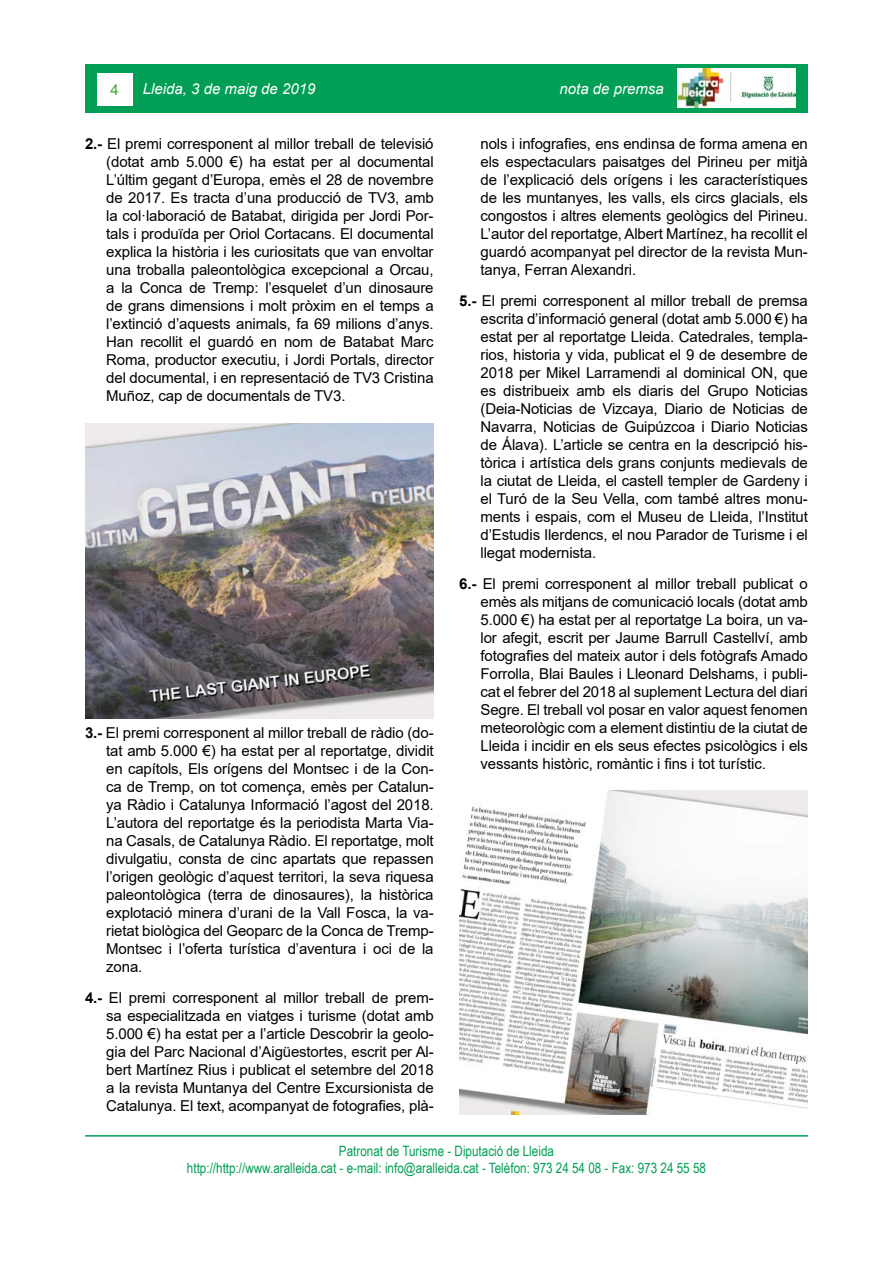
<style>
.page{position:relative;width:893px;height:1263px;background:#fff}
.page>*{position:absolute;margin:0;border:0;box-sizing:border-box;transform-origin:0 0}
.t1{font:15px/18px "Arial";letter-spacing:-.01em;color:#000;text-align:justify}
.t2{font:italic 15px "Arial";color:#fff}
.t3{font:15px "Arial";color:#3fa535}
.t4{font:14.25px/17.1px "Arial Narrow";color:#009f55;text-align:center}
.s1{font-weight:700}
</style>
<div class="page">
<div style="left:85px;top:64px;width:723px;height:48px;background:#009f55"></div>
<div style="left:97px;top:73px;width:35px;height:32px;background:#fff"></div>
<div style="left:678px;top:68px;width:118px;height:39px;background:#fff"></div>
<img style="left:679px;top:69px;width:116px;height:38px">
<hr style="left:85px;top:1135px;width:723px;height:1px;background:#009f55">
<img style="left:85px;top:423px;width:349px;height:296px">
<img style="left:459px;top:791px;width:349px;height:323px">
<p class="t3" style="left:111px;top:79px;width:10px">4</p>
<p class="t2" style="left:143px;top:79px;width:174px">Lleida, 3 de maig de 2019</p>
<p class="t2" style="left:560px;top:79px;width:106px">nota de premsa</p>
<p class="t1" style="left:106px;top:135px;width:329px;text-indent:-21px"><span class="s1">2.-</span> El premi corresponent al millor treball de televisió (dotat amb 5.000 €) ha estat per al documental L’últim gegant d’Europa, emès el 28 de novembre de 2017. Es tracta d’una producció de TV3, amb la col·laboració de Batabat, dirigida per Jordi Por&shy;tals i produïda per Oriol Cortacans. El documental explica la història i les curiositats que van envoltar una troballa paleontològica excepcional a Orcau, a la Conca de Tremp: l’esquelet d’un dinosaure de grans dimensions i molt pròxim en el temps a l’extinció d’aquests animals, fa 69 milions d’anys.<br>Han recollit el guardó en nom de Batabat Marc Roma, productor executiu, i Jordi Portals, director del documental, i en representació de TV3 Cristina Muñoz, cap de documentals de TV3.</p>
<p class="t1" style="left:106px;top:723px;width:329px;text-indent:-21px"><span class="s1">3.-</span> El premi corresponent al millor treball de ràdio (do&shy;tat amb 5.000 €) ha estat per al reportatge, dividit en capítols, Els orígens del Montsec i de la Con&shy;ca de Tremp, on tot comença, emès per Catalun&shy;ya Ràdio i Catalunya Informació l’agost del 2018.<br>L’autora del reportatge és la periodista Marta Via&shy;na Casals, de Catalunya Ràdio. El reportatge, molt divulgatiu, consta de cinc apartats que repassen l’origen geològic d’aquest territori, la seva riquesa paleontològica (terra de dinosaures), la històrica explotació minera d’urani de la Vall Fosca, la va&shy;rietat biològica del Geoparc de la Conca de Tremp-Montsec i l’oferta turística d’aventura i oci de la zona.</p>
<p class="t1" style="left:106px;top:988px;width:329px;text-indent:-21px"><span class="s1">4.-</span> El premi corresponent al millor treball de prem&shy;sa especialitzada en viatges i turisme (dotat amb 5.000 €) ha estat per a l’article Descobrir la geolo&shy;gia del Parc Nacional d’Aigüestortes, escrit per Al&shy;bert Martínez Rius i publicat el setembre del 2018 a la revista Muntanya del Centre Excursionista de Catalunya. El text, acompanyat de fotografies, plà-</p>
<p class="t1" style="left:480px;top:135px;width:329px">nols i infografies, ens endinsa de forma amena en els espectaculars paisatges del Pirineu per mitjà de l’explicació dels orígens i les característiques de les muntanyes, les valls, els circs glacials, els congostos i altres elements geològics del Pirineu.<br>L’autor del reportatge, Albert Martínez, ha recollit el guardó acompanyat pel director de la revista Mun&shy;tanya, Ferran Alexandri.</p>
<p class="t1" style="left:480px;top:291px;width:329px;text-indent:-21px"><span class="s1">5.-</span> El premi corresponent al millor treball de premsa escrita d’informació general (dotat amb 5.000 €) ha estat per al reportatge Lleida. Catedrales, templa&shy;rios, historia y vida, publicat el 9 de desembre de 2018 per Mikel Larramendi al dominical ON, que es distribueix amb els diaris del Grupo Noticias (Deia-Noticias de Vizcaya, Diario de Noticias de Navarra, Noticias de Guipúzcoa i Diario Noticias de Álava). L’article se centra en la descripció his&shy;tòrica i artística dels grans conjunts medievals de la ciutat de Lleida, el castell templer de Gardeny i el Turó de la Seu Vella, com també altres monu&shy;ments i espais, com el Museu de Lleida, l’Institut d’Estudis Ilerdencs, el nou Parador de Turisme i el llegat modernista.</p>
<p class="t1" style="left:480px;top:574px;width:329px;text-indent:-21px"><span class="s1">6.-</span> El premi corresponent al millor treball publicat o emès als mitjans de comunicació locals (dotat amb 5.000 €) ha estat per al reportatge La boira, un va&shy;lor afegit, escrit per Jaume Barrull Castellví, amb fotografies del mateix autor i dels fotògrafs Amado Forrolla, Blai Baules i Lleonard Delshams, i publi&shy;cat el febrer del 2018 al suplement Lectura del diari Segre. El treball vol posar en valor aquest fenomen meteorològic com a element distintiu de la ciutat de Lleida i incidir en els seus efectes psicològics i els vessants històric, romàntic i fins i tot turístic.</p>
<p class="t4" style="left:187px;top:1141px;width:521px">Patronat de Turisme - Diputació de Lleida<br>http://http://www.aralleida.cat - e-mail: info@aralleida.cat - Telèfon: 973 24 54 08 - Fax: 973 24 55 58</p>
</div>
